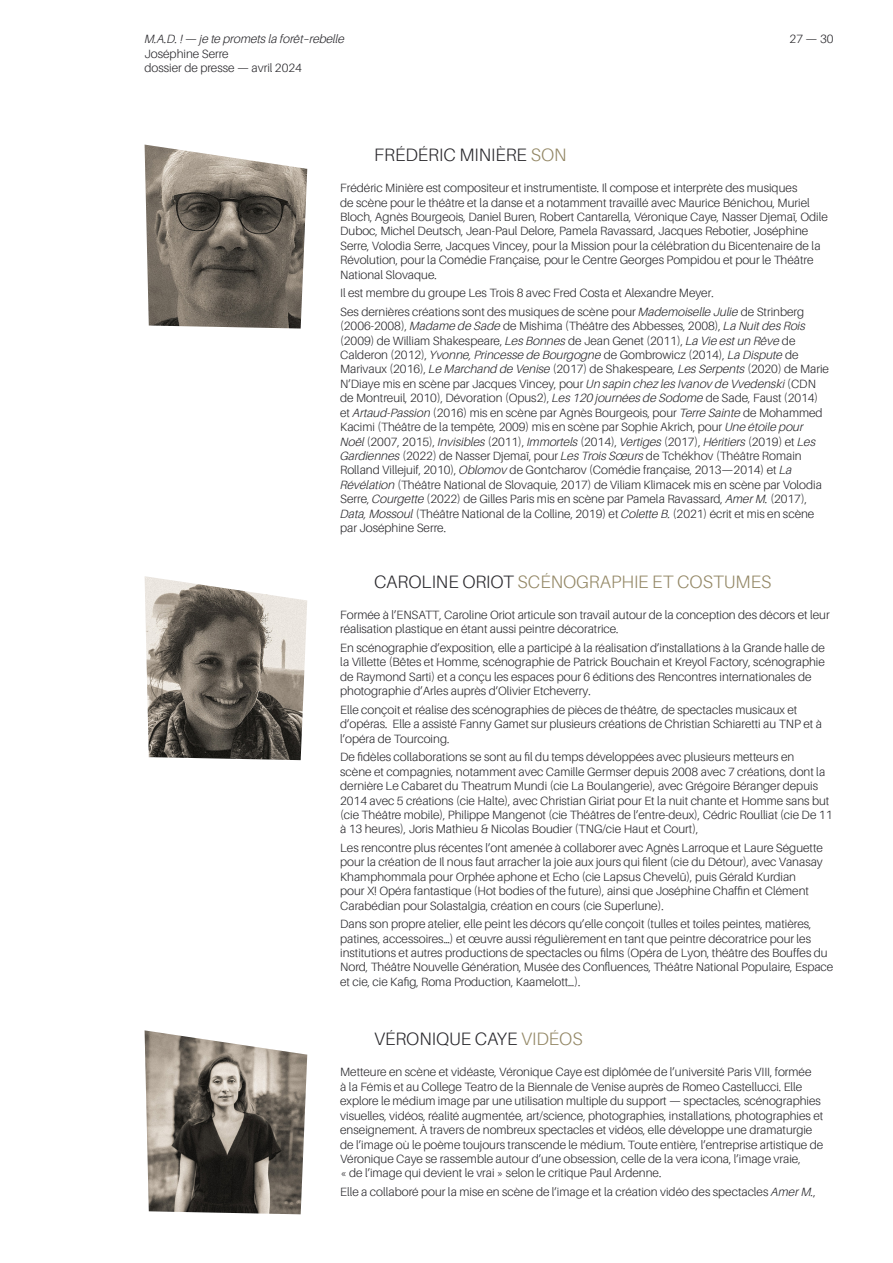
<style>
.page{position:relative;width:893px;height:1263px;background:#fff}
.page>*{position:absolute;margin:0;border:0;box-sizing:border-box;transform-origin:0 0}
.Sous-titres{font:300 18px "Amiamie";color:#28272b}
.Sous-titres-2{font:300 18px "Amiamie";color:#938765}
.texte_de_labeur{font:300 12px/14.4px "Amiamie";color:#28272b}
.s1{font-style:italic}
.s2{color:#938765}
.s3{color:#28272b}
</style>
<div class="page">
<img style="left:145px;top:145px;width:162px;height:183px">
<img style="left:145px;top:576px;width:162px;height:184px">
<img style="left:145px;top:1030px;width:162px;height:184px">
<p class="texte_de_labeur" style="left:145px;top:32px;width:202px"><span class="s1">M.A.D. !</span> — <span class="s1">je te promets la forêt–rebelle<br></span>Joséphine Serre<br>dossier de presse — avril 2024</p>
<p class="texte_de_labeur" style="left:790px;top:32px;width:45px">27 — 30</p>
<p class="Sous-titres" style="left:374px;top:142px;width:194px">FRÉDÉRIC MINIÈRE <span class="s2">SON</span></p>
<p class="texte_de_labeur" style="left:340px;top:181px;width:489px">Frédéric Minière est compositeur et instrumentiste. Il compose et interprète des musiques<br>de scène pour le théâtre et la danse et a notamment travaillé avec Maurice Bénichou, Muriel Bloch, Agnès Bourgeois, Daniel Buren, Robert Cantarella, Véronique Caye, Nasser Djemaï, Odile Duboc, Michel Deutsch, Jean-Paul Delore, Pamela Ravassard, Jacques Rebotier, Joséphine Serre, Volodia Serre, Jacques Vincey, pour la Mission pour la célébration du Bicentenaire de la Révolution, pour la Comédie Française, pour le Centre Georges Pompidou et pour le Théâtre National Slovaque.</p>
<p class="texte_de_labeur" style="left:340px;top:286px;width:375px">Il est membre du groupe Les Trois 8 avec Fred Costa et Alexandre Meyer.</p>
<p class="texte_de_labeur" style="left:340px;top:305px;width:490px">Ses dernières créations sont des musiques de scène pour <span class="s1">Mademoiselle Julie</span> de Strinberg (2006-2008), <span class="s1">Madame de Sade</span> de Mishima (Théâtre des Abbesses, 2008), <span class="s1">La Nuit des Rois </span>(2009) de William Shakespeare, <span class="s1">Les Bonnes</span> de Jean Genet (2011), <span class="s1">La Vie est un Rêve</span> de Calderon (2012), <span class="s1">Yvonne, Princesse de Bourgogne</span> de Gombrowicz (2014), <span class="s1">La Dispute</span> de Marivaux (2016), <span class="s1">Le Marchand de Venise</span> (2017) de Shakespeare, <span class="s1">Les Serpents</span> (2020) de Marie N’Diaye mis en scène par Jacques Vincey, pour <span class="s1">Un sapin chez les Ivanov de Vvedenski</span> (CDN de Montreuil, 2010), Dévoration (Opus2), <span class="s1">Les 120 journées de Sodome</span> de Sade, Faust (2014) et <span class="s1">Artaud-Passion</span> (2016) mis en scène par Agnès Bourgeois, pour <span class="s1">Terre Sainte</span> de Mohammed Kacimi (Théâtre de la tempête, 2009) mis en scène par Sophie Akrich, pour <span class="s1">Une étoile pour Noël</span> (2007, 2015), <span class="s1">Invisibles</span> (2011), <span class="s1">Immortels</span> (2014), <span class="s1">Vertiges</span> (2017), <span class="s1">Héritiers</span> (2019) et <span class="s1">Les Gardiennes</span> (2022) de Nasser Djemaï, pour <span class="s1">Les Trois Sœurs</span> de Tchékhov (Théâtre Romain Rolland Villejuif, 2010), <span class="s1">Oblomov</span> de Gontcharov (Comédie française, 2013—2014) et <span class="s1">La Révélation</span> (Théâtre National de Slovaquie, 2017) de Viliam Klimacek mis en scène par Volodia Serre, <span class="s1">Courgette</span> (2022) de Gilles Paris mis en scène par Pamela Ravassard, <span class="s1">Amer M.</span> (2017), <span class="s1">Data, Mossoul</span> (Théâtre National de la Colline, 2019) et <span class="s1">Colette B.</span> (2021) écrit et mis en scène par Joséphine Serre.</p>
<p class="Sous-titres-2" style="left:374px;top:569px;width:399px"><span class="s3">CAROLINE ORIOT</span> SCÉNOGRAPHIE ET COSTUMES</p>
<p class="texte_de_labeur" style="left:340px;top:608px;width:491px">Formée à l’ENSATT, Caroline Oriot articule son travail autour de la conception des décors et leur réalisation plastique en étant aussi peintre décoratrice.</p>
<p class="texte_de_labeur" style="left:340px;top:641px;width:486px">En scénographie d’exposition, elle a participé à la réalisation d’installations à la Grande halle de la Villette (Bêtes et Homme, scénographie de Patrick Bouchain et Kreyol Factory, scénographie de Raymond Sarti) et a conçu les espaces pour 6 éditions des Rencontres internationales de photographie d’Arles auprès d’Olivier Etcheverry.</p>
<p class="texte_de_labeur" style="left:340px;top:703px;width:483px">Elle conçoit et réalise des scénographies de pièces de théâtre, de spectacles musicaux et d’opéras. Elle a assisté Fanny Gamet sur plusieurs créations de Christian Schiaretti au TNP et à l’opéra de Tourcoing.</p>
<p class="texte_de_labeur" style="left:340px;top:750px;width:494px">De fidèles collaborations se sont au fil du temps développées avec plusieurs metteurs en<br>scène et compagnies, notamment avec Camille Germser depuis 2008 avec 7 créations, dont la dernière Le Cabaret du Theatrum Mundi (cie La Boulangerie), avec Grégoire Béranger depuis 2014 avec 5 créations (cie Halte), avec Christian Giriat pour Et la nuit chante et Homme sans but (cie Théâtre mobile), Philippe Mangenot (cie Théâtres de l’entre-deux), Cédric Roulliat (cie De 11 à 13 heures), Joris Mathieu &amp; Nicolas Boudier (TNG/cie Haut et Court),</p>
<p class="texte_de_labeur" style="left:340px;top:841px;width:484px">Les rencontre plus récentes l’ont amenée à collaborer avec Agnès Larroque et Laure Séguette pour la création de Il nous faut arracher la joie aux jours qui filent (cie du Détour), avec Vanasay Khamphommala pour Orphée aphone et Echo (cie Lapsus Chevelü), puis Gérald Kurdian pour X! Opéra fantastique (Hot bodies of the future), ainsi que Joséphine Chaffin et Clément Carabédian pour Solastalgia, création en cours (cie Superlune).</p>
<p class="texte_de_labeur" style="left:340px;top:917px;width:495px">Dans son propre atelier, elle peint les décors qu’elle conçoit (tulles et toiles peintes, matières, patines, accessoires…) et œuvre aussi régulièrement en tant que peintre décoratrice pour les institutions et autres productions de spectacles ou films (Opéra de Lyon, théâtre des Bouffes du Nord, Théâtre Nouvelle Génération, Musée des Confluences, Théâtre National Populaire, Espace et cie, cie Kafig, Roma Production, Kaamelott...).</p>
<p class="Sous-titres" style="left:374px;top:1027px;width:210px">VÉRONIQUE CAYE <span class="s2">VIDÉOS</span></p>
<p class="texte_de_labeur" style="left:340px;top:1065px;width:485px">Metteure en scène et vidéaste, Véronique Caye est diplômée de l’université Paris VIII, formée<br>à la Fémis et au College Teatro de la Biennale de Venise auprès de Romeo Castellucci. Elle explore le médium image par une utilisation multiple du support — spectacles, scénographies visuelles, vidéos, réalité augmentée, art/science, photographies, installations, photographies et enseignement. À travers de nombreux spectacles et vidéos, elle développe une dramaturgie de l’image où le poème toujours transcende le médium. Toute entière, l’entreprise artistique de Véronique Caye se rassemble autour d’une obsession, celle de la vera icona, l’image vraie,<br>« de l’image qui devient le vrai » selon le critique Paul Ardenne.</p>
<p class="texte_de_labeur" style="left:340px;top:1185px;width:477px">Elle a collaboré pour la mise en scène de l’image et la création vidéo des spectacles <span class="s1">Amer M.</span>,</p>
</div>
